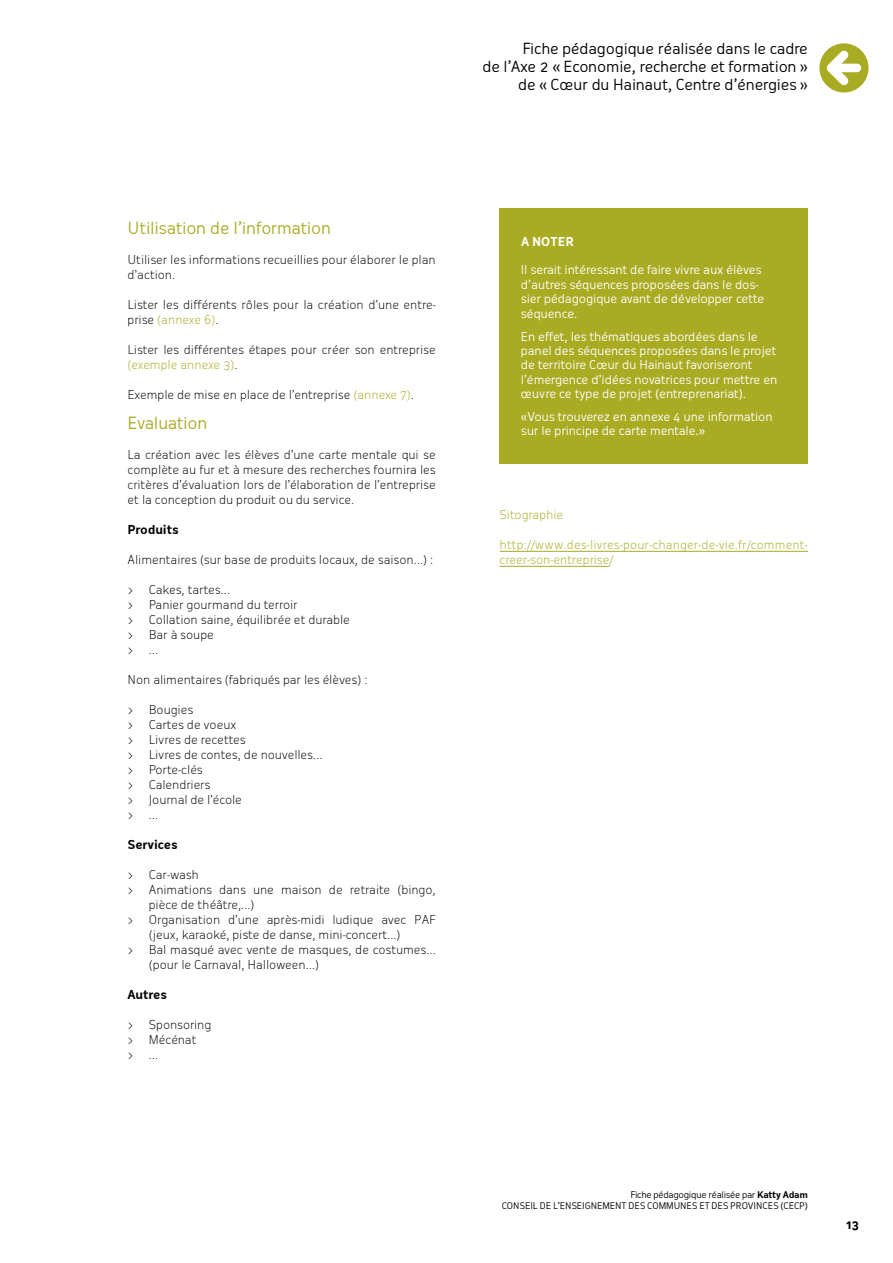
<style>
.page{position:relative;width:893px;height:1263px;background:#fff}
.page>*{position:absolute;margin:0;border:0;box-sizing:border-box;transform-origin:0 0}
.t1{font:16.5px "Oceania";letter-spacing:-.02em;color:#a9ab22}
.t2{font:15px/18px "Oceania";letter-spacing:-.02em;color:#000;text-align:right}
.t3{font:300 12px/15px "Oceania";letter-spacing:-.01em;color:#000}
.t4{font:12px/14.4px "Oceania";letter-spacing:-.02em;color:#fff}
.t5{font:300 12px/15px "Oceania";color:#a9ab22}
.t6{font:700 12px "Oceania";letter-spacing:-.01em;color:#000}
.t7{font:700 12px "Oceania";color:#fff}
.t8{font:9px "Oceania";letter-spacing:-.005em;color:#000}
.t9{font:9px "Oceania";letter-spacing:-.03em;color:#000}
.s1{color:#a9ab22}
.s2{font-weight:700}
</style>
<div class="page">
<div style="left:819px;top:43px;width:49px;height:49px;background:#a9ab22;border-radius:50%"></div>
<svg style="left:826px;top:50px;width:35px;height:36px"></svg>
<hr style="left:500px;top:551px;width:308px;height:1px;background:#a9ab22">
<hr style="left:500px;top:566px;width:110px;height:1px;background:#a9ab22">
<div style="left:500px;top:208px;width:308px;height:255px;background:#a9ab22"></div>
<p class="t2" style="left:482px;top:39px;width:327px">Fiche pédagogique réalisée dans le cadre<br>de l’Axe 2 « Economie, recherche et formation » de « Cœur du Hainaut, Centre d’énergies »</p>
<h1 class="t1" style="left:128px;top:218px;width:205px">Utilisation de l’information</h1>
<p class="t3" style="left:128px;top:252px;width:310px">Utiliser les informations recueillies pour élaborer le plan d’action.</p>
<p class="t3" style="left:128px;top:297px;width:310px">Lister les différents rôles pour la création d’une entre&shy;prise <span class="s1">(annexe 6)</span>.</p>
<p class="t3" style="left:128px;top:342px;width:310px">Lister les différentes étapes pour créer son entreprise <span class="s1">(exemple annexe 3)</span>.</p>
<p class="t3" style="left:128px;top:387px;width:288px">Exemple de mise en place de l’entreprise <span class="s1">(annexe 7)</span>.</p>
<h1 class="t1" style="left:128px;top:413px;width:81px">Evaluation</h1>
<p class="t3" style="left:128px;top:447px;width:310px;text-align:justify">La création avec les élèves d’une carte mentale qui se complète au fur et à mesure des recherches fournira les critères d’évaluation lors de l’élaboration de l’entreprise et la conception du produit ou du service.</p>
<p class="t6" style="left:128px;top:523px;width:53px">Produits</p>
<p class="t3" style="left:128px;top:552px;width:307px">Alimentaires (sur base de produits locaux, de saison...) :</p>
<p class="t3" style="left:128px;top:582px;width:224px">&gt; Cakes, tartes...<br>&gt; Panier gourmand du terroir<br>&gt; Collation saine, équilibrée et durable &gt; Bar à soupe<br>&gt; ...</p>
<p class="t3" style="left:128px;top:672px;width:241px">Non alimentaires (fabriqués par les élèves) :</p>
<p class="t3" style="left:128px;top:702px;width:196px">&gt; Bougies<br>&gt; Cartes de voeux<br>&gt; Livres de recettes<br>&gt; Livres de contes, de nouvelles... &gt; Porte-clés<br>&gt; Calendriers<br>&gt; Journal de l’école<br>&gt; ...</p>
<p class="t6" style="left:128px;top:838px;width:51px">Services</p>
<p class="t3" style="left:128px;top:867px;width:73px">&gt; Car-wash</p>
<p class="t3" style="left:128px;top:882px;width:310px">&gt; Animations dans une maison de retraite (bingo,</p>
<p class="t3" style="left:149px;top:897px;width:107px">pièce de théâtre,...)</p>
<p class="t3" style="left:128px;top:912px;width:310px">&gt; Organisation d’une après-midi ludique avec PAF</p>
<p class="t3" style="left:149px;top:927px;width:253px">(jeux, karaoké, piste de danse, mini-concert...)</p>
<p class="t3" style="left:128px;top:942px;width:310px">&gt; Bal masqué avec vente de masques, de costumes...</p>
<p class="t3" style="left:149px;top:957px;width:172px">(pour le Carnaval, Halloween...)</p>
<p class="t6" style="left:128px;top:988px;width:41px">Autres</p>
<p class="t3" style="left:128px;top:1017px;width:85px">&gt; Sponsoring &gt; Mécénat<br>&gt; ...</p>
<p class="t7" style="left:521px;top:234px;width:21px">A noter</p>
<p class="t4" style="left:521px;top:263px;width:245px">Il serait intéressant de faire vivre aux élèves d’autres séquences proposées dans le dos&shy;sier pédagogique avant de développer cette séquence.</p>
<p class="t4" style="left:521px;top:329px;width:258px">En effet, les thématiques abordées dans le panel des séquences proposées dans le projet de territoire Cœur du Hainaut favoriseront l’émergence d’idées novatrices pour mettre en œuvre ce type de projet (entreprenariat).</p>
<p class="t4" style="left:521px;top:409px;width:253px">«Vous trouverez en annexe 4 une information sur le principe de carte mentale.»</p>
<p class="t5" style="left:500px;top:507px;width:65px">Sitographie</p>
<p class="t5" style="left:500px;top:537px;width:310px">http://www.des-livres-pour-changer-de-vie.fr/comment&shy;creer-son-entreprise/</p>
<p class="t9" style="left:631px;top:1189px;width:179px">Fiche pédagogique réalisée par <span class="s2">Katty Adam</span></p>
<p class="t8" style="left:502px;top:1200px;width:103px">Consei l de l’Enseigneme</p>
<p class="t8" style="left:615px;top:1200px;width:52px">nt des Commu</p>
<p class="t8" style="left:680px;top:1200px;width:89px">nes et des Provi nces</p>
<p class="t8" style="left:780px;top:1200px;width:29px">(CECP)</p>
<p class="t6" style="left:846px;top:1217px;width:14px">13</p>
</div>
